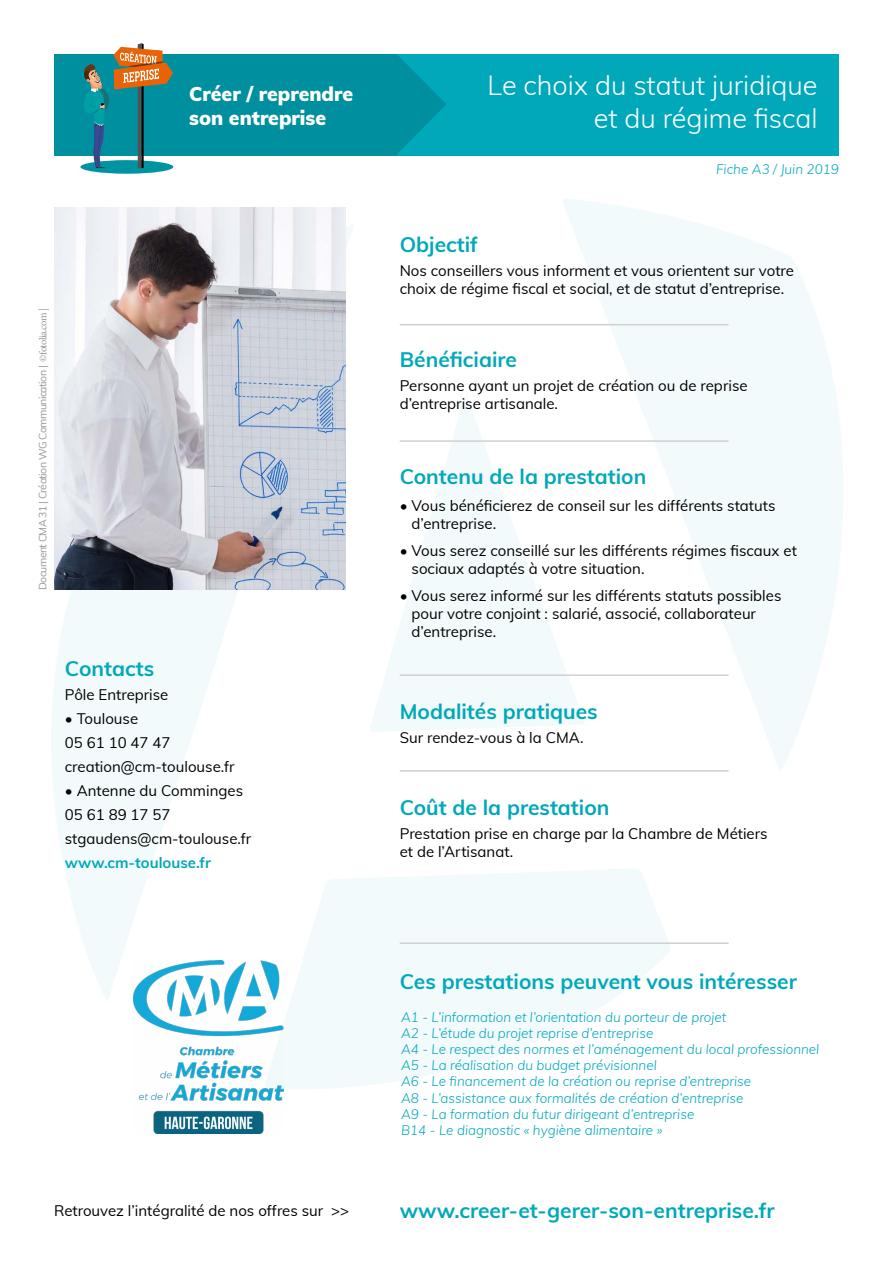
<style>
.page{position:relative;width:893px;height:1263px;background:#fff}
.page>*{position:absolute;margin:0;border:0;box-sizing:border-box;transform-origin:0 0}
.t1{font:300 27px/32.4px "Muli";color:#fff;text-align:right}
.t2{font:700 21px "Muli";color:#00a8ba}
.t3{font:900 19.5px/23.4px "Muli";color:#fff}
.t4{font:15px/18px "Muli";color:#000}
.t5{font:700 15px "Muli";color:#00a8ba}
.t6{font:italic 300 13.5px/16.2px "Muli";color:#00a8ba}
.t7{font:10.5px "Muli";letter-spacing:-.05em;color:#999898}
.s1{font-family:"Minion Pro"}
</style>
<div class="page">
<svg style="left:51px;top:223px;width:302px;height:780px"></svg>
<svg style="left:561px;top:199px;width:282px;height:572px;fill:#f3fafb"></svg>
<svg style="left:264px;top:868px;width:406px;height:223px;fill:#f3fafb"></svg>
<svg style="left:370px;top:394px;width:215px;height:338px"></svg>
<div style="left:54px;top:54px;width:785px;height:101px;background:#00a8ba"></div>
<div style="left:54px;top:54px;width:342px;height:101px;background:#008f9e"></div>
<div style="left:80px;top:160px;width:93px;height:14px;background:#0093a2;border-radius:50%"></div>
<svg style="left:81px;top:43px;width:92px;height:125px"></svg>
<svg style="left:396px;top:54px;width:50px;height:101px"></svg>
<hr style="left:400px;top:324px;width:329px;height:1px;background:#d0d0d0">
<hr style="left:400px;top:440px;width:329px;height:2px;background:#d0d0d0">
<hr style="left:400px;top:674px;width:329px;height:2px;background:#d0d0d0">
<hr style="left:400px;top:770px;width:329px;height:2px;background:#d0d0d0">
<hr style="left:400px;top:942px;width:329px;height:2px;background:#d0d0d0">
<img style="left:54px;top:208px;width:291px;height:381px">
<img style="left:134px;top:960px;width:149px;height:173px">
<h3 class="t3" style="left:189px;top:82px;width:165px">Créer / reprendre son entreprise</h3>
<p class="t7" style="left:35px;top:590px;width:283px;rotate:-90deg">Document CMA 31 | Création WG Communication | <span class="s1">©fotolia.com |</span></p>
<h2 class="t2" style="left:65px;top:653px;width:91px">Contacts</h2>
<p class="t4" style="left:65px;top:685px;width:105px">Pôle Entreprise</p>
<p class="t4" style="left:65px;top:706px;width:171px;line-height:24px">• Toulouse<br>05 61 10 47 47 creation@cm-toulouse.fr</p>
<p class="t4" style="left:65px;top:778px;width:188px;line-height:24px">• Antenne du Comminges<br>05 61 89 17 57 stgaudens@cm-toulouse.fr</p>
<p class="t5" style="left:65px;top:852px;width:148px">www.cm-toulouse.fr</p>
<h1 class="t1" style="left:487px;top:68px;width:332px">Le choix du statut juridique et du régime fiscal</h1>
<p class="t6" style="left:716px;top:160px;width:124px">Fiche A3 / Juin 2019</p>
<h2 class="t2" style="left:400px;top:229px;width:80px">Objectif</h2>
<p class="t4" style="left:400px;top:261px;width:396px">Nos conseillers vous informent et vous orientent sur votre choix de régime fiscal et social, et de statut d’entreprise.</p>
<h2 class="t2" style="left:400px;top:344px;width:119px">Bénéficiaire</h2>
<p class="t4" style="left:400px;top:375px;width:349px">Personne ayant un projet de création ou de reprise d’entreprise artisanale.</p>
<h2 class="t2" style="left:400px;top:461px;width:248px">Contenu de la prestation</h2>
<p class="t4" style="left:412px;top:496px;width:365px;text-indent:-12px">• Vous bénéficierez de conseil sur les différents statuts d’entreprise.</p>
<p class="t4" style="left:412px;top:541px;width:387px;text-indent:-12px">• Vous serez conseillé sur les différents régimes fiscaux et sociaux adaptés à votre situation.</p>
<p class="t4" style="left:412px;top:586px;width:371px;text-indent:-12px">• Vous serez informé sur les différents statuts possibles pour votre conjoint : salarié, associé, collaborateur d’entreprise.</p>
<h2 class="t2" style="left:400px;top:696px;width:200px">Modalités pratiques</h2>
<p class="t4" style="left:400px;top:727px;width:185px">Sur rendez-vous à la CMA.</p>
<h2 class="t2" style="left:400px;top:792px;width:211px">Coût de la prestation</h2>
<p class="t4" style="left:400px;top:824px;width:369px">Prestation prise en charge par la Chambre de Métiers et de l’Artisanat.</p>
<h2 class="t2" style="left:400px;top:966px;width:399px">Ces prestations peuvent vous intéresser</h2>
<p class="t6" style="left:401px;top:1008px;width:420px">A1 - L’information et l’orientation du porteur de projet<br>A2 - L’étude du projet reprise d’entreprise<br>A4 - Le respect des normes et l’aménagement du local professionnel A5 - La réalisation du budget prévisionnel<br>A6 - Le financement de la création ou reprise d’entreprise<br>A8 - L’assistance aux formalités de création d’entreprise<br>A9 - La formation du futur dirigeant d’entreprise<br>B14 - Le diagnostic « hygiène alimentaire »</p>
<p class="t4" style="left:54px;top:1201px;width:297px">Retrouvez l’intégralité de nos offres sur &gt;&gt;</p>
<h2 class="t2" style="left:400px;top:1195px;width:377px">www.creer-et-gerer-son-entreprise.fr</h2>
</div>
